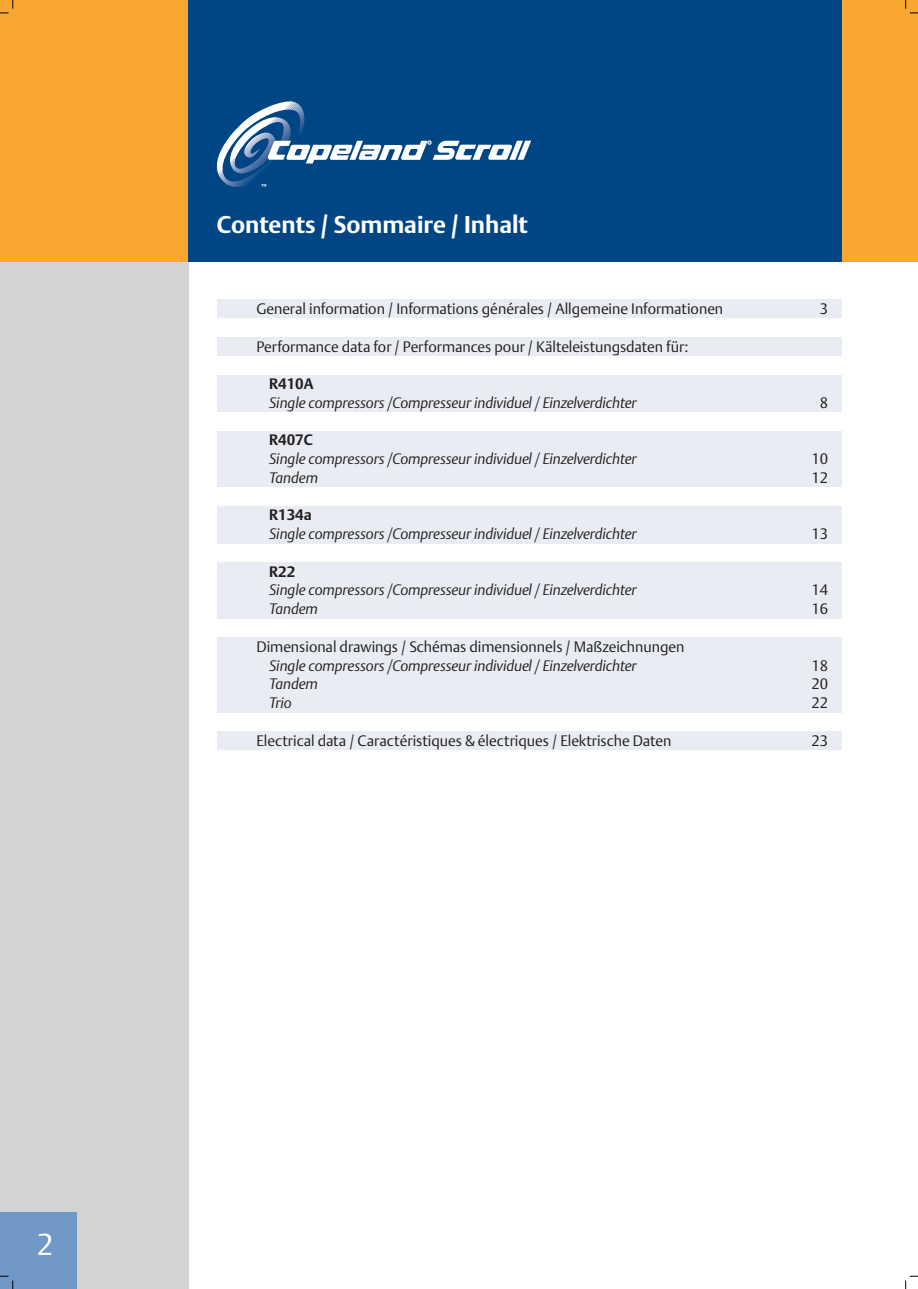
<style>
.page{position:relative;width:918px;height:1289px;background:#fff}
.page>*{position:absolute;margin:0;border:0;box-sizing:border-box;transform-origin:0 0}
.t1{font:30px "DTL Argo T Light";color:#fff}
.t2{font:700 24px "DTL Argo T";color:#fff}
.t3{font:italic 15px/18.8px "DTL Argo T Light";letter-spacing:-.005em;color:#231f1f}
.t4{font:15px/18.8px "DTL Argo T Light";color:#231f1f}
.t5{font:700 15px "DTL Argo T";color:#231f1f}
</style>
<div class="page">
<div style="left:0;top:0;width:188px;height:1288px;background:#d1d3d5"></div>
<div style="left:0;top:0;width:918px;height:262px;background:#faa732"></div>
<div style="left:0;top:1212px;width:77px;height:76px;background:#7198c6"></div>
<svg style="left:0;top:0;width:13px;height:14px"></svg>
<svg style="left:0;top:1275px;width:13px;height:13px"></svg>
<svg style="left:905px;top:1275px;width:13px;height:13px"></svg>
<svg style="left:905px;top:0;width:13px;height:14px"></svg>
<div style="left:188px;top:0;width:654px;height:262px;background:#004684"></div>
<svg style="left:216px;top:101px;width:315px;height:86px"></svg>
<div style="left:217px;top:731px;width:625px;height:19px;background:#e9ecf3"></div>
<div style="left:217px;top:637px;width:625px;height:75px;background:#e9ecf3"></div>
<div style="left:217px;top:562px;width:625px;height:56px;background:#e9ecf3"></div>
<div style="left:217px;top:506px;width:625px;height:37px;background:#e9ecf3"></div>
<div style="left:217px;top:431px;width:625px;height:56px;background:#e9ecf3"></div>
<div style="left:217px;top:374px;width:625px;height:38px;background:#e9ecf3"></div>
<div style="left:217px;top:337px;width:625px;height:19px;background:#e9ecf3"></div>
<div style="left:217px;top:299px;width:625px;height:19px;background:#e9ecf3"></div>
<h2 class="t2" style="left:217px;top:215px;width:313px">Contents / Sommaire / Inhalt</h2>
<p class="t4" style="left:256px;top:301px;width:468px">General information / Informations générales / Allgemeine Informationen</p>
<p class="t4" style="left:256px;top:339px;width:434px">Performance data for / Performances pour / Kälteleistungsdaten für:</p>
<p class="t5" style="left:269px;top:378px;width:46px">R410A</p>
<p class="t3" style="left:269px;top:395px;width:369px">Single compressors /Compresseur individuel / Einzelverdichter</p>
<p class="t5" style="left:269px;top:434px;width:45px">R407C</p>
<p class="t3" style="left:269px;top:451px;width:369px">Single compressors /Compresseur individuel / Einzelverdichter<br>Tandem</p>
<p class="t5" style="left:269px;top:509px;width:44px">R134a</p>
<p class="t3" style="left:269px;top:526px;width:369px">Single compressors /Compresseur individuel / Einzelverdichter</p>
<p class="t5" style="left:269px;top:566px;width:28px">R22</p>
<p class="t3" style="left:269px;top:582px;width:369px">Single compressors /Compresseur individuel / Einzelverdichter<br>Tandem</p>
<p class="t4" style="left:256px;top:639px;width:430px">Dimensional drawings / Schémas dimensionnels / Maßzeichnungen</p>
<p class="t3" style="left:269px;top:657px;width:369px">Single compressors /Compresseur individuel / Einzelverdichter<br>Tandem<br>Trio</p>
<p class="t4" style="left:256px;top:732px;width:417px">Electrical data / Caractéristiques &amp; électriques / Elektrische Daten</p>
<p class="t4" style="left:820px;top:301px;width:10px">3</p>
<p class="t4" style="left:820px;top:395px;width:10px">8</p>
<p class="t4" style="left:811px;top:451px;width:18px">10<br>12</p>
<p class="t4" style="left:811px;top:526px;width:18px">13</p>
<p class="t4" style="left:811px;top:582px;width:18px">14<br>16</p>
<p class="t4" style="left:811px;top:657px;width:18px;text-align:justify">18<br>20<br>22</p>
<p class="t4" style="left:811px;top:732px;width:18px">23</p>
<h1 class="t1" style="left:37px;top:1233px;width:18px">2</h1>
</div>
